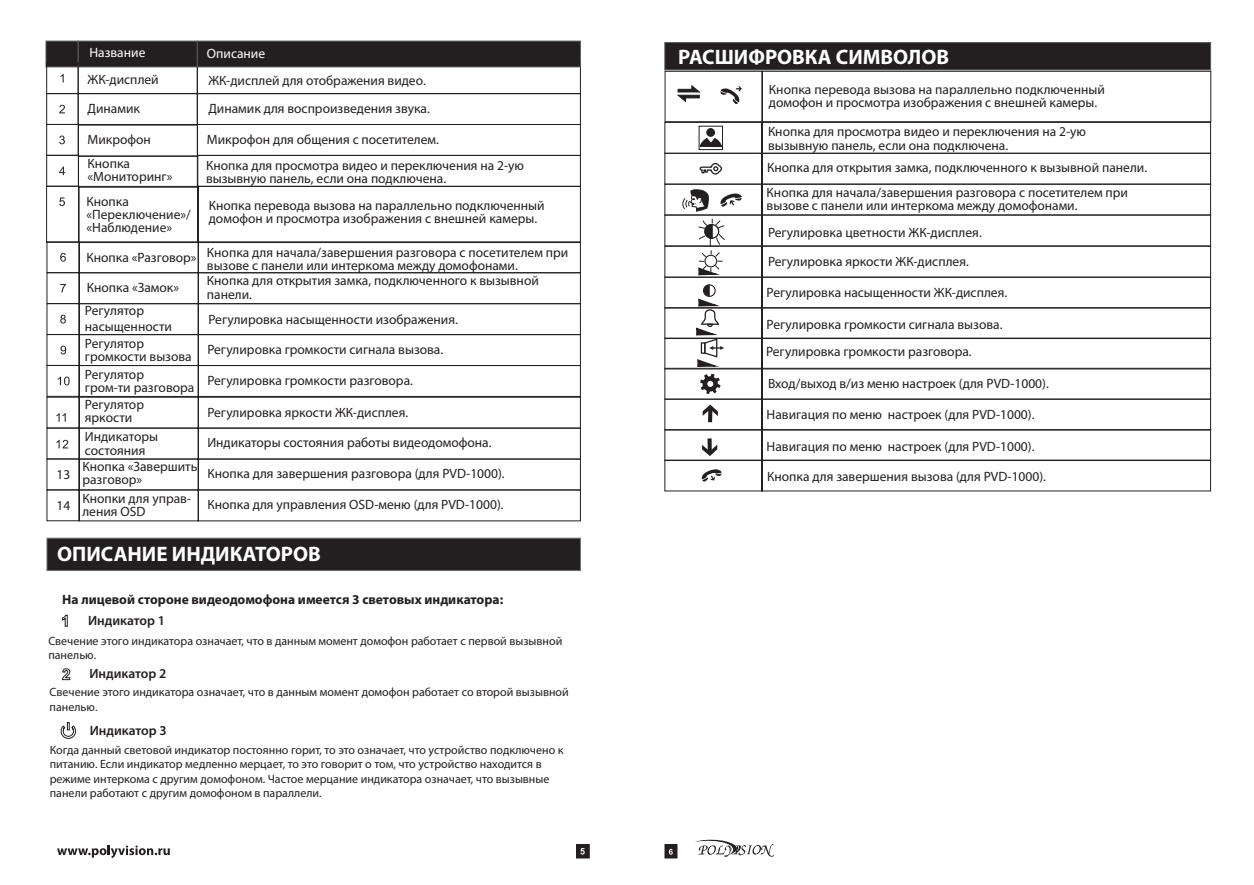
<style>
.page{position:relative;width:1254px;height:885px;background:#fff}
.page>*{position:absolute;margin:0;border:0;box-sizing:border-box;transform-origin:0 0}
.t1{font:700 21px "Myriad Pro";color:#fff}
.t2{font:13.5px/13.2px "Myriad Pro";color:#231f20}
.t3{font:700 13.5px "Myriad Pro";color:#231f20}
.t4{font:600 13.5px "Myriad Pro";color:#231f20}
.t5{font:13.5px "Myriad Pro";color:#fff}
.t6{font:12px/14.4px "Myriad Pro";color:#231f20}
</style>
<div class="page">
<div style="left:665px;top:42px;width:546px;height:28px;background:#231f20;border:1px solid #57585a"></div>
<div style="left:47px;top:538px;width:534px;height:33px;background:#231f20;border:1px solid #6c6d70"></div>
<div style="left:576px;top:844px;width:13px;height:14px;background:#231f20"></div>
<svg style="left:580px;top:848px;width:5px;height:7px"></svg>
<div style="left:665px;top:844px;width:12px;height:14px;background:#231f20"></div>
<svg style="left:669px;top:849px;width:4px;height:6px"></svg>
<svg style="left:60px;top:722px;width:16px;height:17px"></svg>
<svg style="left:62px;top:615px;width:6px;height:12px"></svg>
<svg style="left:62px;top:668px;width:8px;height:12px"></svg>
<svg style="left:695px;top:839px;width:79px;height:18px"></svg>
<svg style="left:57px;top:845px;width:113px;height:13px"></svg>
<svg style="left:45px;top:40px;width:536px;height:482px"></svg>
<svg style="left:664px;top:71px;width:547px;height:421px"></svg>
<p class="t5" style="left:89px;top:44px;width:57px">Название</p>
<p class="t5" style="left:207px;top:45px;width:60px">Описание</p>
<p class="t2" style="left:88px;top:66px;width:73px;line-height:28.3px">ЖК-дисплей<br>Динамик</p>
<p class="t2" style="left:88px;top:128px;width:65px;line-height:23.9px">Микрофон<br>Кнопка</p>
<p class="t2" style="left:88px;top:170px;width:86px">«Мониторинг»</p>
<p class="t2" style="left:208px;top:74px;width:219px">ЖК-дисплей для отображения видео.</p>
<p class="t2" style="left:208px;top:102px;width:223px">Динамик для воспроизведения звука.</p>
<p class="t2" style="left:207px;top:133px;width:234px">Микрофон для общения с посетителем.</p>
<p class="t2" style="left:206px;top:158px;width:320px">Кнопка для просмотра видео и переключения на 2-ую вызывную панель, если она подключена.</p>
<p class="t2" style="left:87px;top:195px;width:106px">Кнопка «Переключение»/ «Наблюдение»</p>
<p class="t2" style="left:87px;top:250px;width:112px">Кнопка «Разговор»</p>
<p class="t2" style="left:87px;top:281px;width:94px">Кнопка «Замок»</p>
<p class="t2" style="left:85px;top:302px;width:89px;line-height:16.5px">Регулятор насыщенности<br>Регулятор</p>
<p class="t2" style="left:85px;top:347px;width:108px;line-height:18.1px">громкости вызова<br>Регулятор</p>
<p class="t2" style="left:85px;top:379px;width:111px;line-height:16.6px">гром-ти разговора<br>Регулятор</p>
<p class="t2" style="left:85px;top:408px;width:75px;line-height:19.2px">яркости<br>Индикаторы</p>
<p class="t2" style="left:85px;top:443px;width:62px">состояния</p>
<p class="t2" style="left:209px;top:199px;width:337px">Кнопка перевода вызова на параллельно подключенный домофон и просмотра изображения с внешней камеры.</p>
<p class="t2" style="left:207px;top:245px;width:363px">Кнопка для начала/завершения разговора с посетителем при вызове с панели или интеркома между домофонами.</p>
<p class="t2" style="left:207px;top:274px;width:333px">Кнопка для открытия замка, подключенного к вызывной панели.</p>
<p class="t2" style="left:208px;top:312px;width:251px">Регулировка насыщенности изображения.</p>
<p class="t2" style="left:207px;top:343px;width:237px">Регулировка громкости сигнала вызова.</p>
<p class="t2" style="left:207px;top:373px;width:207px">Регулировка громкости разговора.</p>
<p class="t2" style="left:207px;top:406px;width:202px">Регулировка яркости ЖК-дисплея.</p>
<p class="t2" style="left:207px;top:436px;width:286px">Индикаторы состояния работы видеодомофона.</p>
<p class="t2" style="left:82px;top:460px;width:116px">Кнопка «Завершить разговор»</p>
<p class="t2" style="left:56px;top:467px;width:15px">13</p>
<p class="t2" style="left:207px;top:467px;width:299px">Кнопка для завершения разговора (для PVD-1000).</p>
<p class="t2" style="left:82px;top:492px;width:110px">Кнопки для управ&shy;ления OSD</p>
<p class="t2" style="left:56px;top:498px;width:15px">14</p>
<p class="t2" style="left:207px;top:498px;width:298px">Кнопка для управления OSD-меню (для PVD-1000).</p>
<p class="t1" style="left:57px;top:541px;width:265px">ОПИСАНИЕ ИНДИКАТОРОВ</p>
<p class="t3" style="left:62px;top:590px;width:442px">На лицевой стороне видеодомофона имеется 3 световых индикатора:</p>
<p class="t4" style="left:88px;top:612px;width:79px">Индикатор 1</p>
<p class="t6" style="left:48px;top:633px;width:516px">Свечение этого индикатора означает, что в данным момент домофон работает с первой вызывной панелью.</p>
<p class="t4" style="left:89px;top:665px;width:79px">Индикатор 2</p>
<p class="t6" style="left:50px;top:685px;width:521px">Свечение этого индикатора означает, что в данным момент домофон работает со второй вызывной панелью.</p>
<p class="t4" style="left:90px;top:722px;width:79px">Индикатор 3</p>
<p class="t6" style="left:50px;top:743px;width:515px">Когда данный световой индикатор постоянно горит, то это означает, что устройство подключено к питанию. Если индикатор медленно мерцает, то это говорит о том, что устройство находится в режиме интеркома с другим домофоном. Частое мерцание индикатора означает, что вызывные панели работают с другим домофоном в параллели.</p>
<p class="t1" style="left:678px;top:43px;width:273px">РАСШИФРОВКА СИМВОЛОВ</p>
<p class="t2" style="left:769px;top:82px;width:337px">Кнопка перевода вызова на параллельно подключенный домофон и просмотра изображения с внешней камеры.</p>
<p class="t2" style="left:768px;top:125px;width:320px">Кнопка для просмотра видео и переключения на 2-ую вызывную панель, если она подключена.</p>
<p class="t2" style="left:767px;top:155px;width:382px;line-height:24.9px">Кнопка для открытия замка, подключенного к вызывной панели.<br>Кнопка для начала/завершения разговора с посетителем при</p>
<p class="t2" style="left:767px;top:199px;width:312px">вызове с панели или интеркома между домофонами.</p>
<p class="t2" style="left:768px;top:225px;width:215px">Регулировка цветности ЖК-дисплея.</p>
<p class="t2" style="left:768px;top:255px;width:202px">Регулировка яркости ЖК-дисплея.</p>
<p class="t2" style="left:767px;top:286px;width:242px">Регулировка насыщенности ЖК-дисплея.</p>
<p class="t2" style="left:767px;top:317px;width:237px">Регулировка громкости сигнала вызова.</p>
<p class="t2" style="left:766px;top:345px;width:207px">Регулировка громкости разговора.</p>
<p class="t2" style="left:768px;top:377px;width:282px">Вход/выход в/из меню настроек (для PVD-1000).</p>
<p class="t2" style="left:767px;top:408px;width:269px">Навигация по меню настроек (для PVD-1000).</p>
<p class="t2" style="left:767px;top:439px;width:269px">Навигация по меню настроек (для PVD-1000).</p>
<p class="t2" style="left:767px;top:469px;width:280px">Кнопка для завершения вызова (для PVD-1000).</p>
</div>
